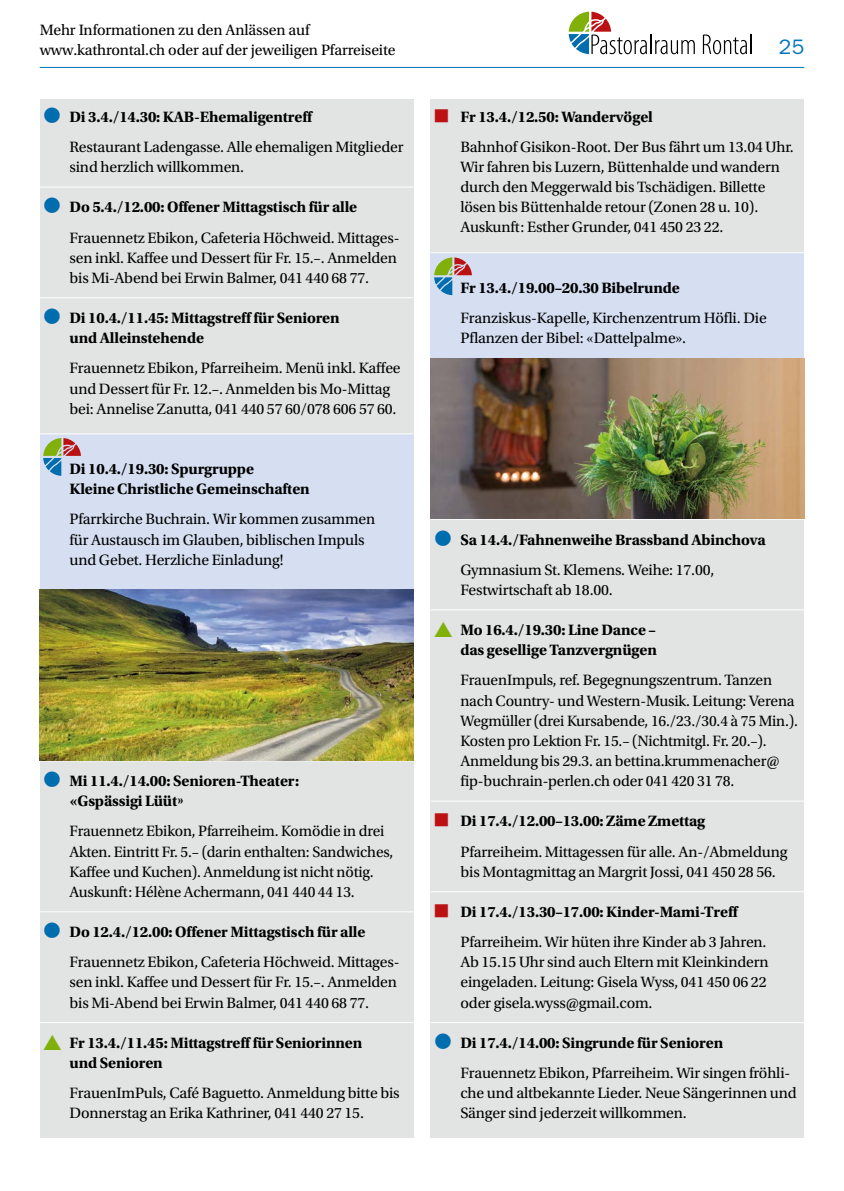
<style>
.page{position:relative;width:844px;height:1191px;background:#fff}
.page>*{position:absolute;margin:0;border:0;box-sizing:border-box;transform-origin:0 0}
.t1{font:21px "ITC Franklin Gothic Std";color:#0075bb}
.t2{font:15.75px/20.1px "Utopia Std";letter-spacing:-.01em;color:#000}
.t3{font:700 15.75px/20.1px "Utopia Std";letter-spacing:-.01em;color:#000}
.s1{font-family:"ITC Franklin Gothic Std";font-weight:600;font-size:17.5px}
</style>
<div class="page">
<svg style="left:568px;top:12px;width:126px;height:42px"></svg>
<svg style="left:702px;top:34px;width:49px;height:20px"></svg>
<hr style="left:40px;top:67px;width:764px;height:1px;background:#0075bb">
<div style="left:40px;top:99px;width:373px;height:1038px;background:#e2e3e3"></div>
<div style="left:40px;top:434px;width:373px;height:231px;background:#d5dff1"></div>
<div style="left:430px;top:99px;width:374px;height:1038px;background:#e2e3e3"></div>
<hr style="left:40px;top:187px;width:373px;height:1px;background:#fff">
<hr style="left:40px;top:297px;width:373px;height:1px;background:#fff">
<hr style="left:40px;top:433px;width:373px;height:1px;background:#fff">
<hr style="left:40px;top:911px;width:373px;height:1px;background:#fff">
<hr style="left:40px;top:1022px;width:373px;height:1px;background:#fff">
<div style="left:430px;top:252px;width:374px;height:232px;background:#d5dff1"></div>
<hr style="left:430px;top:252px;width:374px;height:1px;background:#fff">
<hr style="left:430px;top:519px;width:374px;height:1px;background:#fff">
<hr style="left:430px;top:609px;width:374px;height:1px;background:#fff">
<hr style="left:430px;top:800px;width:374px;height:1px;background:#fff">
<hr style="left:430px;top:891px;width:374px;height:1px;background:#fff">
<hr style="left:430px;top:1022px;width:374px;height:1px;background:#fff">
<svg style="left:43px;top:438px;width:38px;height:38px"></svg>
<svg style="left:434px;top:257px;width:38px;height:38px"></svg>
<img style="left:40px;top:590px;width:373px;height:171px">
<img style="left:430px;top:358px;width:374px;height:161px">
<p class="t2" style="left:40px;top:20px;width:357px">Mehr Informationen zu den Anlässen auf www.kathrontal.ch oder auf der jeweiligen Pfarreiseite</p>
<p class="t3" style="left:69px;top:107px;width:244px">Di 3.4./14.30: KAB-Ehemaligentreff</p>
<p class="t2" style="left:69px;top:137px;width:335px">Restaurant Ladengasse. Alle ehemaligen Mitglieder sind herzlich willkommen.</p>
<p class="t3" style="left:69px;top:197px;width:289px">Do 5.4./12.00: Offener Mittagstisch für alle</p>
<p class="t2" style="left:69px;top:228px;width:331px">Frauennetz Ebikon, Cafeteria Höchweid. Mittages&shy;sen inkl. Kaffee und Dessert für Fr. 15.–. Anmelden bis Mi-Abend bei Erwin Balmer, 041 440 68 77.</p>
<p class="t3" style="left:69px;top:308px;width:271px">Di 10.4./11.45: Mittagstreff für Senioren und Alleinstehende</p>
<p class="t2" style="left:69px;top:358px;width:332px">Frauennetz Ebikon, Pfarreiheim. Menü inkl. Kaffee und Dessert für Fr. 12.–. Anmelden bis Mo-Mittag bei: Annelise Zanutta, 041 440 57 60/078 606 57 60.</p>
<p class="t3" style="left:69px;top:459px;width:242px">Di 10.4./19.30: Spurgruppe<br>Kleine Christliche Gemeinschaften</p>
<p class="t2" style="left:69px;top:509px;width:307px">Pfarrkirche Buchrain. Wir kommen zusammen für Austausch im Glauben, biblischen Impuls und Gebet. Herzliche Einladung!</p>
<p class="t3" style="left:69px;top:771px;width:231px">Mi 11.4./14.00: Senioren-Theater: «Gspässigi Lüüt<span class="s1">»</span></p>
<p class="t2" style="left:69px;top:821px;width:325px">Frauennetz Ebikon, Pfarreiheim. Komödie in drei Akten. Eintritt Fr. 5.– (darin enthalten: Sandwiches, Kaffee und Kuchen). Anmeldung ist nicht nötig.<br>Auskunft: Hélène Achermann, 041 440 44 13.</p>
<p class="t3" style="left:69px;top:922px;width:297px">Do 12.4./12.00: Offener Mittagstisch für alle</p>
<p class="t2" style="left:69px;top:952px;width:331px">Frauennetz Ebikon, Cafeteria Höchweid. Mittages&shy;sen inkl. Kaffee und Dessert für Fr. 15.–. Anmelden bis Mi-Abend bei Erwin Balmer, 041 440 68 77.</p>
<p class="t3" style="left:69px;top:1032px;width:294px">Fr 13.4./11.45: Mittagstreff für Seniorinnen und Senioren</p>
<p class="t2" style="left:69px;top:1083px;width:331px">FrauenImPuls, Café Baguetto. Anmeldung bitte bis<br>Donnerstag an Erika Kathriner, 041 440 27 15.</p>
<h1 class="t1" style="left:778px;top:35px;width:27px">25</h1>
<p class="t3" style="left:460px;top:107px;width:194px">Fr 13.4./12.50: Wandervögel</p>
<p class="t2" style="left:460px;top:137px;width:334px">Bahnhof Gisikon-Root. Der Bus fährt um 13.04 Uhr.<br>Wir fahren bis Luzern, Büttenhalde und wandern durch den Meggerwald bis Tschädigen. Billette lösen bis Büttenhalde retour (Zonen 28 u. 10).<br>Auskunft: Esther Grunder, 041 450 23 22.</p>
<p class="t3" style="left:460px;top:278px;width:221px">Fr 13.4./19.00–20.30 Bibelrunde</p>
<p class="t2" style="left:460px;top:308px;width:308px">Franziskus-Kapelle, Kirchenzentrum Höfli. Die<br>Pflanzen der Bibel: «Dattelpalme».</p>
<p class="t3" style="left:460px;top:529px;width:307px">Sa 14.4./Fahnenweihe Brassband Abinchova</p>
<p class="t2" style="left:460px;top:560px;width:255px">Gymnasium St. Klemens. Weihe: 17.00,<br>Festwirtschaft ab 18.00.</p>
<p class="t3" style="left:460px;top:620px;width:198px">Mo 16.4./19.30: Line Dance – das gesellige Tanzvergnügen</p>
<p class="t2" style="left:460px;top:670px;width:339px">FrauenImpuls, ref. Begegnungszentrum. Tanzen nach Country- und Western-Musik. Leitung: Verena Wegmüller (drei Kursabende, 16./23./30.4 à 75 Min.).<br>Kosten pro Lektion Fr. 15.– (Nichtmitgl. Fr. 20.–).<br>Anmeldung bis 29.3. an bettina.krummenacher@ fip-buchrain-perlen.ch oder 041 420 31 78.</p>
<p class="t3" style="left:460px;top:811px;width:246px">Di 17.4./12.00–13.00: Zäme Zmettag</p>
<p class="t2" style="left:460px;top:841px;width:328px">Pfarreiheim. Mittagessen für alle. An-/Abmeldung bis Montagmittag an Margrit Jossi, 041 450 28 56.</p>
<p class="t3" style="left:460px;top:902px;width:279px">Di 17.4./13.30–17.00: Kinder-Mami-Treff</p>
<p class="t2" style="left:460px;top:932px;width:309px">Pfarreiheim. Wir hüten ihre Kinder ab 3 Jahren.<br>Ab 15.15 Uhr sind auch Eltern mit Kleinkindern eingeladen. Leitung: Gisela Wyss, 041 450 06 22 oder gisela.wyss@gmail.com.</p>
<p class="t3" style="left:460px;top:1032px;width:264px">Di 17.4./14.00: Singrunde für Senioren</p>
<p class="t2" style="left:460px;top:1063px;width:338px">Frauennetz Ebikon, Pfarreiheim. Wir singen fröhli&shy;che und altbekannte Lieder. Neue Sängerinnen und<br>Sänger sind jederzeit willkommen.</p>
</div>
